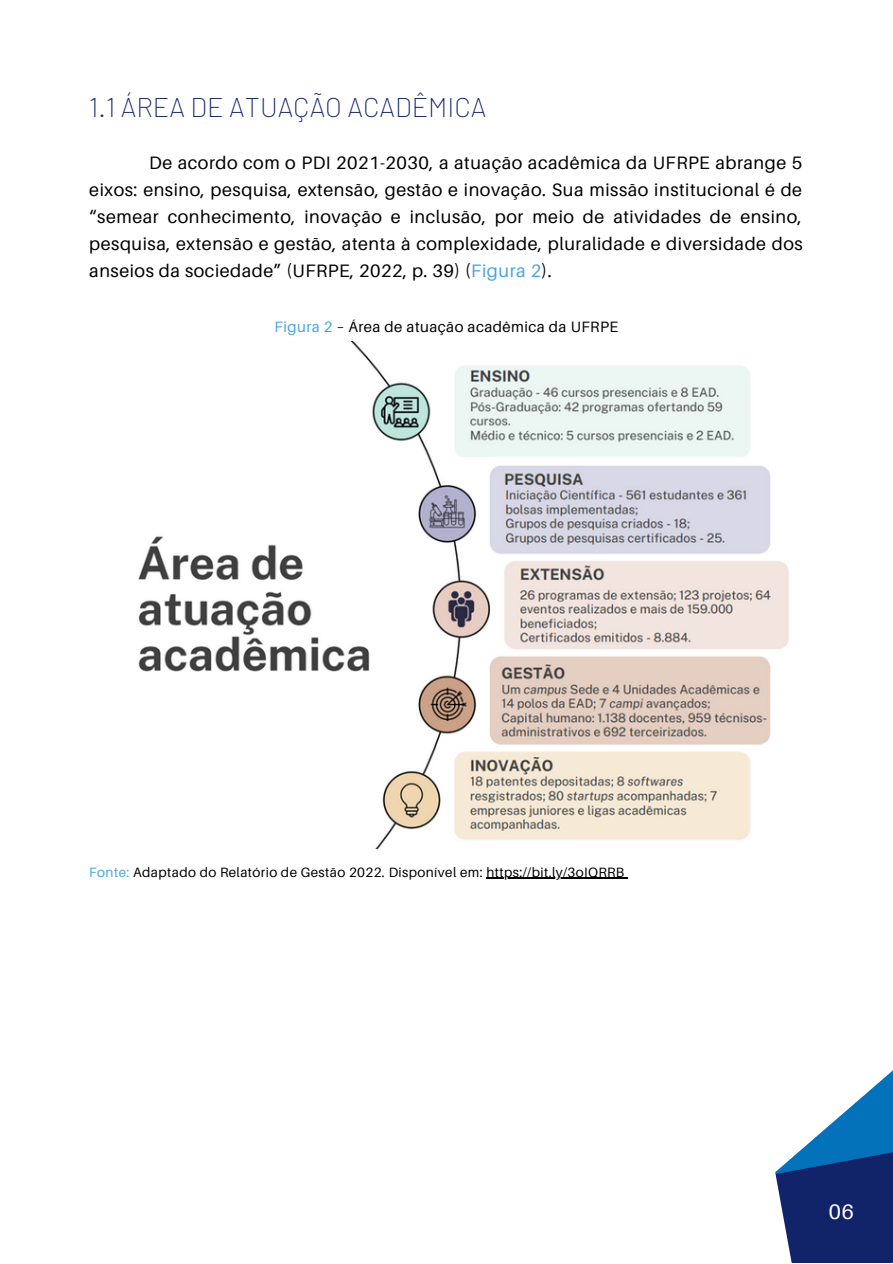
<style>
.page{position:relative;width:893px;height:1264px;background:#fff}
.page>*{position:absolute;margin:0;border:0;box-sizing:border-box;transform-origin:0 0}
.t1{font:200 27px "Barlow";color:#112369}
.t2{font:21px "Aileron";color:#fff}
.t3{font:18px/27px "Aileron";letter-spacing:.03em;color:#000;text-align:justify}
.t4{font:15px "Aileron";letter-spacing:.03em;color:#000}
.t5{font:13.5px "Aileron";letter-spacing:.03em;color:#000}
.s1{color:#4ca4df}
</style>
<div class="page">
<div style="left:836px;top:1201px;width:45px;height:61px;background:#112369"></div>
<svg style="left:780px;top:1201px;width:56px;height:61px;background:#2a3a79"></svg>
<svg style="left:502px;top:878px;width:390px;height:323px"></svg>
<svg style="left:881px;top:1112px;width:11px;height:150px;background:#0d387f"></svg>
<svg style="left:540px;top:878px;width:352px;height:79px"></svg>
<svg style="left:502px;top:957px;width:254px;height:244px"></svg>
<img style="left:138px;top:342px;width:651px;height:506px">
<hr style="left:486px;top:877px;width:138px;height:1px;background:#000">
<p class="t1" style="left:89px;top:90px;width:398px">1.1 ÁREA DE ATUAÇÃO ACADÊMICA</p>
<p class="t3" style="left:89px;top:149px;width:715px;text-indent:60px">De acordo com o PDI 2021-2030, a atuação acadêmica da UFRPE abrange 5 eixos: ensino, pesquisa, extensão, gestão e inovação. Sua missão institucional é de “semear conhecimento, inovação e inclusão, por meio de atividades de ensino, pesquisa, extensão e gestão, atenta à complexidade, pluralidade e diversidade dos anseios da sociedade” (UFRPE, 2022, p. 39) (<span class="s1">Figura 2</span>).</p>
<p class="t4" style="left:274px;top:317px;width:345px"><span class="s1">Figura 2</span> – Área de atuação acadêmica da UFRPE</p>
<p class="t5" style="left:89px;top:863px;width:536px"><span class="s1">Fonte:</span> Adaptado do Relatório de Gestão 2022. Disponível em: https://bit.ly/3oIQRRB</p>
<p class="t2" style="left:828px;top:1198px;width:27px">06</p>
</div>
